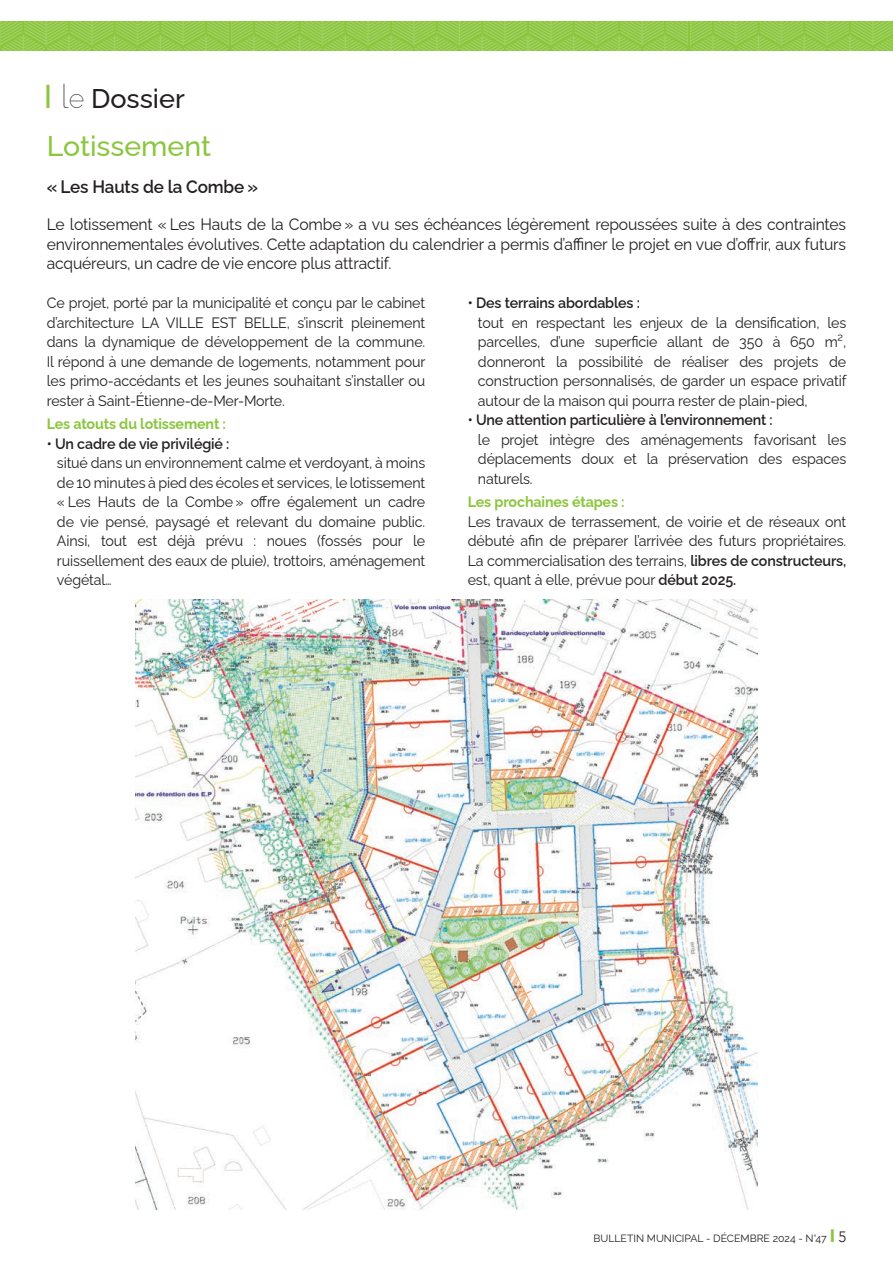
<style>
.page{position:relative;width:893px;height:1263px;background:#fff}
.page>*{position:absolute;margin:0;border:0;box-sizing:border-box;transform-origin:0 0}
.t1{font:500 28.5px "Raleway";color:#8bc63e}
.t2{font:500 27px "Raleway";color:#231f20}
.t3{font:600 18px "Raleway";letter-spacing:-.01em;color:#231f20;scale:.95 1}
.t4{font:16.5px/19.5px "Raleway";letter-spacing:-.01em;color:#231f20;text-align:justify;scale:.95 1}
.t5{font:15px/19.5px "Raleway";letter-spacing:-.01em;color:#231f20;text-align:justify;scale:.95 1}
.t6{font:600 15px "Raleway";letter-spacing:-.01em;color:#231f20;scale:.95 1}
.t7{font:700 15px "Raleway";letter-spacing:-.01em;color:#8bc63e;scale:.95 1}
.t8{font:10.5px "Raleway";color:#231f20}
.s1{font-size:33px;color:#8bc63e}
.s2{font-weight:100;font-size:33px}
.s3{font-weight:100}
.s4{font-weight:600}
.s5{font-family:"Avenir";font-weight:900;font-size:18px;color:#8bc63e}
.s6{font-family:"Avenir";font-weight:300;font-size:15px}
</style>
<div class="page">
<svg style="left:0;top:21px;width:893px;height:30px;background:#94ca4d"></svg>
<img style="left:136px;top:600px;width:621px;height:610px">
<h2 class="t2" style="left:44px;top:76px;width:142px"><span class="s1">I</span> <span class="s2">l</span><span class="s3">e</span> Dossier</h2>
<h1 class="t1" style="left:47px;top:124px;width:166px">Lotissement</h1>
<p class="t3" style="left:47px;top:172px;width:224px">« Les Hauts de la Combe »</p>
<p class="t4" style="left:47px;top:213px;width:843px">Le lotissement « Les Hauts de la Combe » a vu ses échéances légèrement repoussées suite à des contraintes environnementales évolutives. Cette adaptation du calendrier a permis d’affiner le projet en vue d’offrir, aux futurs acquéreurs, un cadre de vie encore plus attractif.</p>
<p class="t5" style="left:47px;top:291px;width:400px">Ce projet, porté par la municipalité et conçu par le cabinet d’architecture LA VILLE EST BELLE, s’inscrit pleinement dans la dynamique de développement de la commune.<br>Il répond à une demande de logements, notamment pour les primo-accédants et les jeunes souhaitant s’installer ou rester à Saint-Étienne-de-Mer-Morte.</p>
<p class="t7" style="left:47px;top:412px;width:190px">Les atouts du lotissement :</p>
<p class="t6" style="left:47px;top:431px;width:194px">• Un cadre de vie privilégié :</p>
<p class="t5" style="left:57px;top:452px;width:389px">situé dans un environnement calme et verdoyant, à moins de 10 minutes à pied des écoles et services, le lotissement « Les Hauts de la Combe » offre également un cadre de vie pensé, paysagé et relevant du domaine public.<br>Ainsi, tout est déjà prévu : noues (fossés pour le ruissellement des eaux de pluie), trottoirs, aménagement végétal…</p>
<p class="t6" style="left:468px;top:291px;width:183px">• Des terrains abordables :</p>
<p class="t5" style="left:478px;top:311px;width:389px">tout en respectant les enjeux de la densification, les parcelles, d’une superficie allant de 350 à 650 m², donneront la possibilité de réaliser des projets de construction personnalisés, de garder un espace privatif autour de la maison qui pourra rester de plain-pied,</p>
<p class="t6" style="left:468px;top:408px;width:323px">• Une attention particulière à l’environnement :</p>
<p class="t5" style="left:478px;top:428px;width:389px">le projet intègre des aménagements favorisant les déplacements doux et la préservation des espaces naturels.</p>
<p class="t7" style="left:468px;top:490px;width:167px">Les prochaines étapes :</p>
<p class="t5" style="left:468px;top:510px;width:400px">Les travaux de terrassement, de voirie et de réseaux ont débuté afin de préparer l’arrivée des futurs propriétaires.<br>La commercialisation des terrains, <span class="s4">libres de constructeurs, </span>est, quant à elle, prévue pour <span class="s4">début 2025.</span></p>
<p class="t8" style="left:593px;top:1229px;width:254px">BULLETIN MUNICIPAL - DÉCEMBRE 2024 - N°47 <span class="s5">I</span> <span class="s6">5</span></p>
</div>
